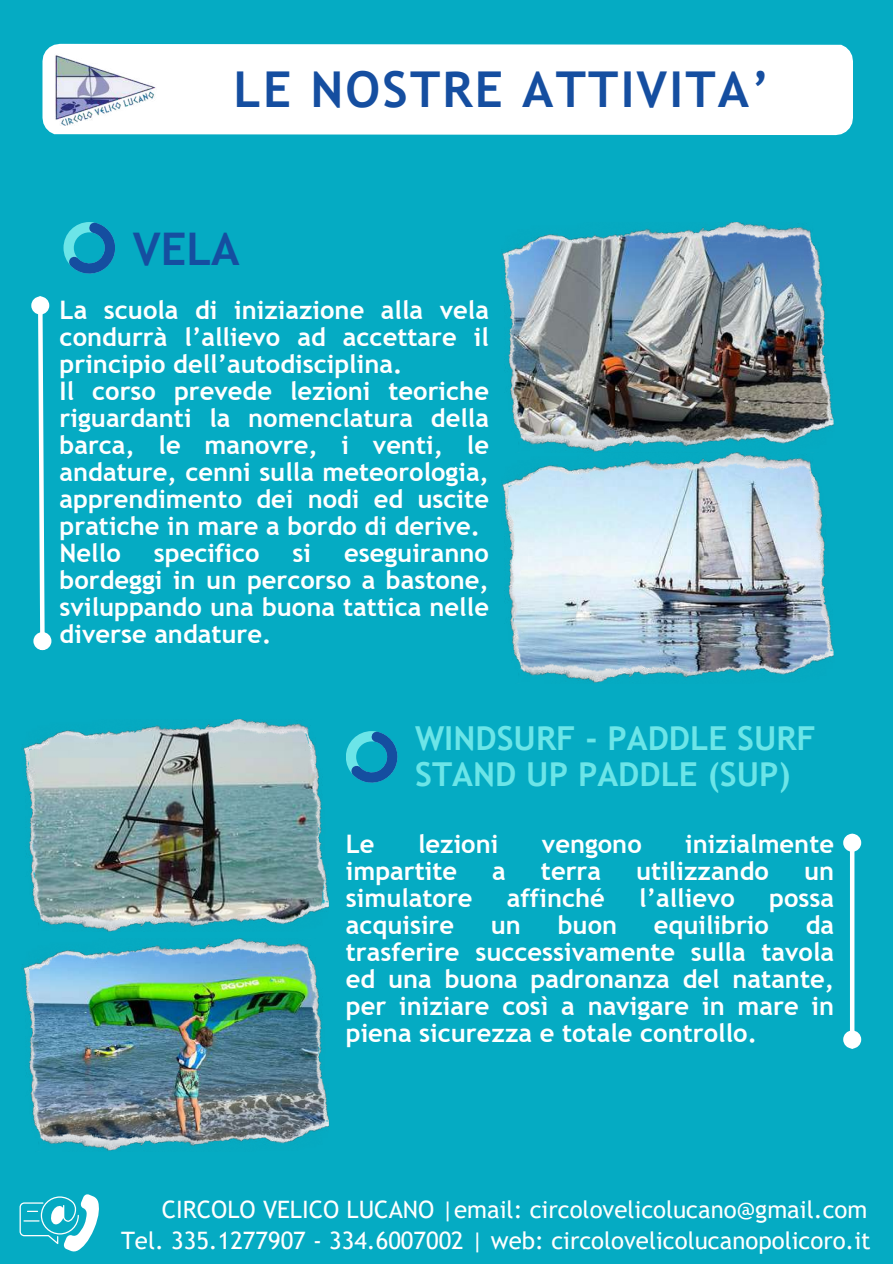
<style>
.page{position:relative;width:893px;height:1264px;background:#fff}
.page>*{position:absolute;margin:0;border:0;box-sizing:border-box;transform-origin:0 0}
.t1{font:700 49.5px "Trebuchet MS";letter-spacing:.045em;color:#154ea0}
.t2{font:700 45px "Trebuchet MS";color:#154ea0}
.t3{font:700 33px/36px "Trebuchet MS";color:#6ce5e8}
.t4{font:700 25.5px/27px "Trebuchet MS";color:#fff;text-align:justify}
.t5{font:24px/32px "Trebuchet MS";color:#fff;text-align:right}
</style>
<div class="page">
<div style="left:0;top:0;width:892px;height:1263px;background:#05abc3"></div>
<svg style="left:20px;top:1194px;width:79px;height:57px"></svg>
<div style="left:42px;top:44px;width:810px;height:91px;background:#fff"></div>
<div style="left:849px;top:850px;width:5px;height:181px;background:#fff"></div>
<div style="left:845px;top:836px;width:13px;height:13px;background:#fff;border-radius:50%"></div>
<div style="left:843px;top:833px;width:18px;height:18px;border:4px solid #fff;border-radius:50%"></div>
<div style="left:845px;top:1032px;width:13px;height:14px;background:#fff;border-radius:50%"></div>
<div style="left:843px;top:1030px;width:18px;height:18px;border:4px solid #fff;border-radius:50%"></div>
<img style="left:54px;top:53px;width:107px;height:81px">
<svg style="left:63px;top:222px;width:52px;height:52px"></svg>
<svg style="left:346px;top:731px;width:51px;height:51px"></svg>
<img style="left:23px;top:719px;width:306px;height:212px">
<img style="left:23px;top:938px;width:306px;height:213px">
<img style="left:502px;top:222px;width:332px;height:461px">
<img style="left:507px;top:460px;width:323px;height:217px">
<svg style="left:36px;top:311px;width:11px;height:322px"></svg>
<div style="left:33px;top:299px;width:14px;height:13px;background:#fff;border-radius:50%"></div>
<div style="left:31px;top:296px;width:18px;height:18px;border:5px solid #fff;border-radius:50%"></div>
<div style="left:36px;top:634px;width:13px;height:14px;background:#fff;border-radius:50%"></div>
<div style="left:33px;top:632px;width:18px;height:18px;border:5px solid #fff;border-radius:50%"></div>
<h1 class="t1" style="left:233px;top:60px;width:537px">LE NOSTRE ATTIVITA’</h1>
<h2 class="t2" style="left:133px;top:222px;width:108px">VELA</h2>
<p class="t4" style="left:60px;top:296px;width:431px;text-align:left">La scuola di iniziazione alla vela condurrà l’allievo ad accettare il principio dell’autodisciplina.<br>Il corso prevede lezioni teoriche riguardanti la nomenclatura della barca, le manovre, i venti, le andature, cenni sulla meteorologia, apprendimento dei nodi ed uscite pratiche in mare a bordo di derive.<br>Nello</p>
<p class="t4" style="left:154px;top:539px;width:107px">specifico</p>
<p class="t4" style="left:292px;top:539px;width:20px">si</p>
<p class="t4" style="left:60px;top:539px;width:431px;text-indent:284px">eseguiranno bordeggi in un percorso a bastone, sviluppando una buona tattica nelle diverse andature.</p>
<p class="t3" style="left:415px;top:720px;width:402px">WINDSURF - PADDLE SURF<br>STAND UP PADDLE (SUP)</p>
<p class="t4" style="left:346px;top:830px;width:30px">Le</p>
<p class="t4" style="left:418px;top:830px;width:82px">lezioni</p>
<p class="t4" style="left:542px;top:830px;width:101px">vengono</p>
<p class="t4" style="left:685px;top:830px;width:150px">inizialmente</p>
<p class="t4" style="left:346px;top:857px;width:113px">impartite</p>
<p class="t4" style="left:492px;top:857px;width:15px">a</p>
<p class="t4" style="left:541px;top:857px;width:62px">terra</p>
<p class="t4" style="left:636px;top:857px;width:134px">utilizzando</p>
<p class="t4" style="left:804px;top:857px;width:32px">un</p>
<p class="t4" style="left:346px;top:884px;width:128px">simulatore</p>
<p class="t4" style="left:507px;top:884px;width:99px">affinché</p>
<p class="t4" style="left:639px;top:884px;width:97px">l’allievo</p>
<p class="t4" style="left:769px;top:884px;width:66px">possa</p>
<p class="t4" style="left:346px;top:911px;width:110px">acquisire</p>
<p class="t4" style="left:491px;top:911px;width:32px">un</p>
<p class="t4" style="left:557px;top:911px;width:61px">buon</p>
<p class="t4" style="left:653px;top:911px;width:117px">equilibrio</p>
<p class="t4" style="left:346px;top:911px;width:489px;text-indent:460px">da trasferire successivamente sulla tavola ed una buona padronanza del natante, per iniziare così a navigare in mare in piena sicurezza e totale controllo.</p>
<p class="t5" style="left:121px;top:1192px;width:751px">CIRCOLO VELICO LUCANO |email: circolovelicolucano@gmail.com<br>Tel. 335.1277907 - 334.6007002 | web: circolovelicolucanopolicoro.it</p>
</div>
